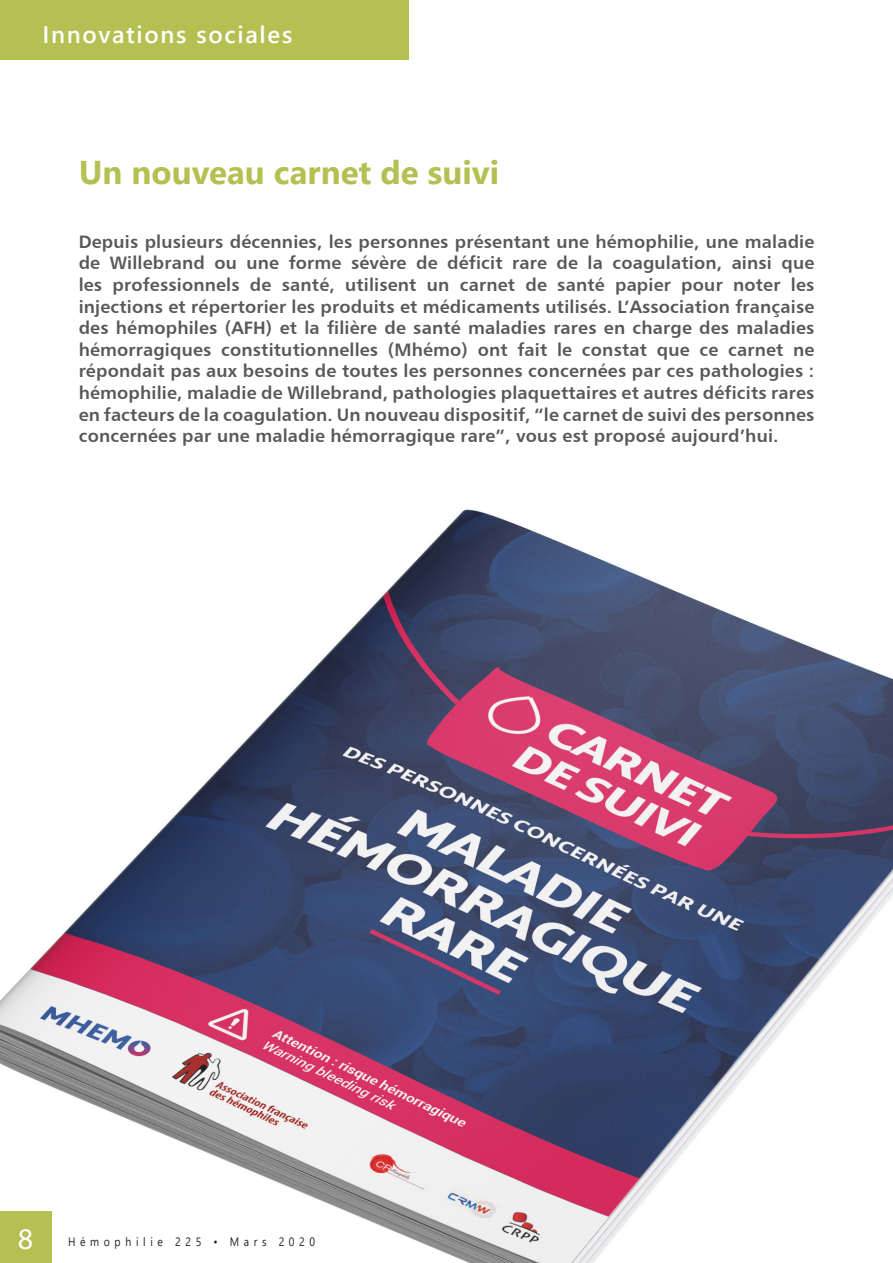
<style>
.page{position:relative;width:893px;height:1263px;background:#fff}
.page>*{position:absolute;margin:0;border:0;box-sizing:border-box;transform-origin:0 0}
.t1{font:700 33px "Segoe UI";color:#b5c052}
.t2{font:30px "Myriad Pro";color:#fff}
.t3{font:600 24px "Segoe UI";letter-spacing:.07em;color:#fff}
.t4{font:18px/21.6px "Humanist 777 BT Bold B";letter-spacing:.01em;color:#57585a;text-align:justify}
.t5{font:12.15px "Segoe UI";letter-spacing:.44em;color:#231f20;scale:.87 1}
</style>
<div class="page">
<img style="left:0;top:509px;width:893px;height:754px">
<div style="left:0;top:1212px;width:51px;height:51px;background:#b5c052"></div>
<div style="left:0;top:0;width:408px;height:60px;background:#b5c052"></div>
<p class="t3" style="left:43px;top:15px;width:251px">Innovations sociales</p>
<p class="t1" style="left:79px;top:146px;width:422px">Un nouveau carnet de suivi</p>
<p class="t4" style="left:79px;top:230px;width:737px">Depuis plusieurs décennies, les personnes présentant une hémophilie, une maladie de Willebrand ou une forme sévère de déficit rare de la coagulation, ainsi que les professionnels de santé, utilisent un carnet de santé papier pour noter les injections et répertorier les produits et médicaments utilisés. L’Association française des hémophiles (AFH) et la filière de santé maladies rares en charge des maladies hémorragiques constitutionnelles (Mhémo) ont fait le constat que ce carnet ne répondait pas aux besoins de toutes les personnes concernées par ces pathologies : hémophilie, maladie de Willebrand, pathologies plaquettaires et autres déficits rares en facteurs de la coagulation. Un nouveau dispositif, “le carnet de suivi des personnes concernées par une maladie hémorragique rare”, vous est proposé aujourd’hui.</p>
<p class="t2" style="left:18px;top:1220px;width:17px">8</p>
<p class="t5" style="left:68px;top:1231px;width:286px">Hémophilie 225 • Mars 2020</p>
</div>
